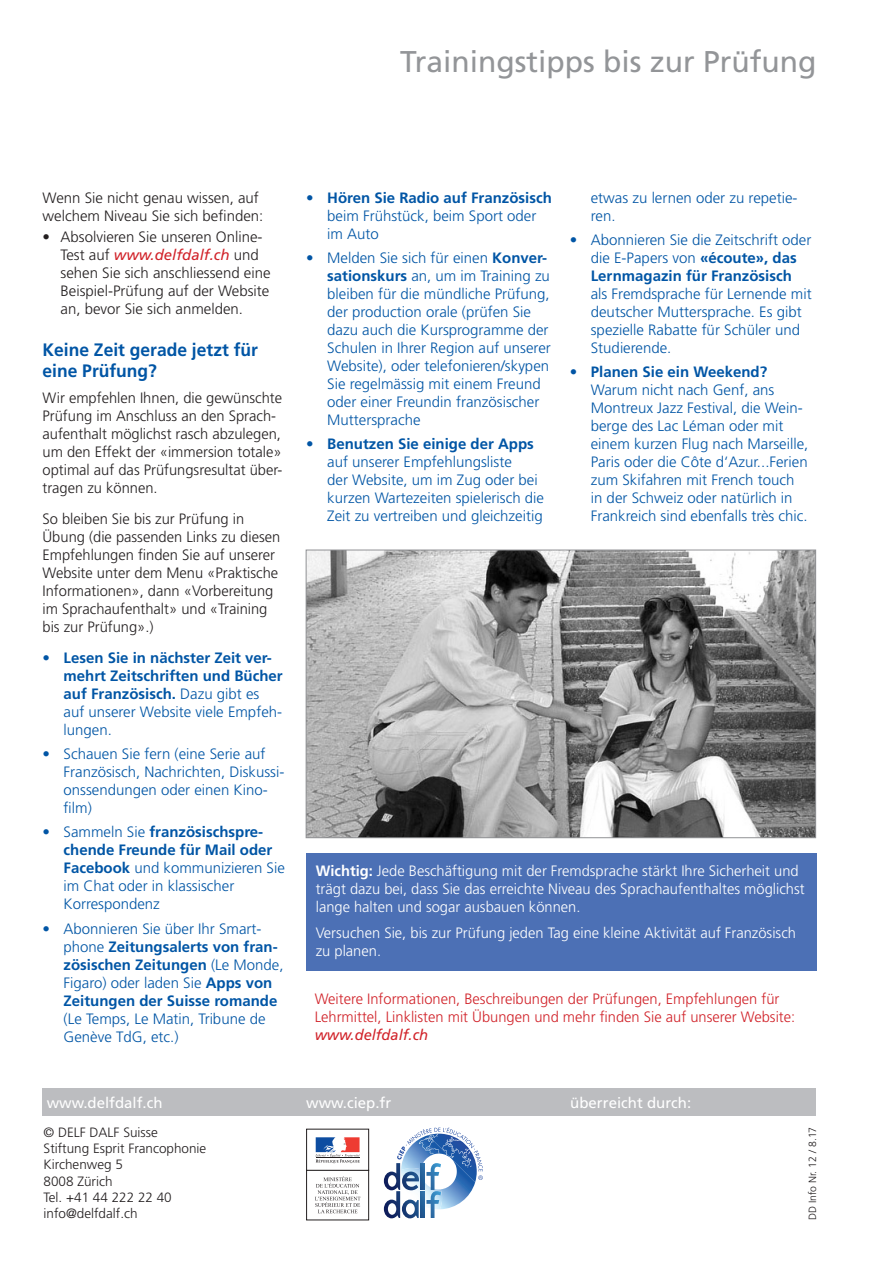
<style>
.page{position:relative;width:893px;height:1263px;background:#fff}
.page>*{position:absolute;margin:0;border:0;box-sizing:border-box;transform-origin:0 0}
.t1{font:30px "Frutiger LT Std";color:#939598}
.t2{font:700 18px/21px "Frutiger LT Std";color:#0155a5}
.t3{font:300 15px/18px "Frutiger LT Std";color:#0155a5}
.t4{font:300 15px/18px "Frutiger LT Std";color:#231f20}
.t5{font:700 15px/18px "Frutiger LT Std";color:#0155a5}
.t6{font:300 15px/18px "Frutiger LT Std";color:#fff}
.t7{font:300 15px/18px "Frutiger LT Std";color:#d1232a}
.t8{font:15px "Frutiger LT Std";color:#fff}
.t9{font:italic 15px "Frutiger LT Std";color:#d1232a}
.t10{font:300 13.5px/16.2px "Frutiger LT Std";color:#231f20}
.t11{font:300 10.5px "Frutiger LT Std";color:#231f20}
.s1{font-weight:400;font-style:italic;color:#d1232a}
.s2{font-weight:300}
.s3{font-weight:700}
</style>
<div class="page">
<div style="left:306px;top:853px;width:510px;height:118px;background:#4c70b5"></div>
<div style="left:43px;top:1089px;width:773px;height:27px;background:#bcbdc0"></div>
<img style="left:308px;top:552px;width:506px;height:284px">
<div style="left:306px;top:550px;width:510px;height:288px;border:1px solid #919295"></div>
<svg style="left:306px;top:1128px;width:63px;height:92px"></svg>
<svg style="left:384px;top:1127px;width:99px;height:91px"></svg>
<h1 class="t1" style="left:400px;top:44px;width:418px">Trainingstipps bis zur Prüfung</h1>
<p class="t4" style="left:43px;top:189px;width:222px">Wenn Sie nicht genau wissen, auf welchem Niveau Sie sich befinden:</p>
<p class="t4" style="left:61px;top:228px;width:212px;text-indent:-18px">• Absolvieren Sie unseren Online-<br>Test auf <span class="s1">www.delfdalf.ch</span> und sehen Sie sich anschliessend eine<br>Beispiel-Prüfung auf der Website an, bevor Sie sich anmelden.</p>
<p class="t2" style="left:43px;top:339px;width:217px">Keine Zeit gerade jetzt für eine Prüfung?</p>
<p class="t4" style="left:43px;top:389px;width:241px">Wir empfehlen Ihnen, die gewünschte Prüfung im Anschluss an den Sprach&shy;aufenthalt möglichst rasch abzulegen, um den Effekt der «immersion totale» optimal auf das Prüfungsresultat über&shy;tragen zu können.</p>
<p class="t4" style="left:43px;top:510px;width:239px">So bleiben Sie bis zur Prüfung in Übung (die passenden Links zu diesen Empfehlungen finden Sie auf unserer Website unter dem Menu «Praktische Informationen», dann «Vorbereitung im Sprachaufenthalt» und «Training bis zur Prüfung».)</p>
<p class="t5" style="left:64px;top:648px;width:221px;text-indent:-21px"><span class="s2">•</span> Lesen Sie in nächster Zeit ver&shy;mehrt Zeitschriften und Bücher auf Französisch. <span class="s2">Dazu gibt es auf unserer Website viele Empfeh&shy;lungen.</span></p>
<p class="t3" style="left:64px;top:745px;width:222px;text-indent:-21px">• Schauen Sie fern (eine Serie auf<br>Französisch, Nachrichten, Diskussi&shy;onssendungen oder einen Kino&shy;film)</p>
<p class="t3" style="left:64px;top:823px;width:223px;text-indent:-21px">• Sammeln Sie <span class="s3">französischspre&shy;chende Freunde für Mail oder<br>Facebook</span> und kommunizieren Sie im Chat oder in klassischer<br>Korrespondenz</p>
<p class="t5" style="left:64px;top:920px;width:222px;text-indent:-21px"><span class="s2">• Abonnieren Sie über Ihr Smart&shy;phone</span> Zeitungsalerts von fran&shy;zösischen Zeitungen <span class="s2">(Le Monde,<br>Figaro) oder laden Sie</span> Apps von<br>Zeitungen der Suisse romande</p>
<p class="t3" style="left:64px;top:1010px;width:203px">(Le Temps, Le Matin, Tribune de<br>Genève TdG, etc.)</p>
<p class="t3" style="left:327px;top:189px;width:226px;text-indent:-21px">• <span class="s3">Hören Sie Radio auf Französisch </span>beim Frühstück, beim Sport oder im Auto</p>
<p class="t3" style="left:327px;top:249px;width:225px;text-indent:-21px">• Melden Sie sich für einen <span class="s3">Konver&shy;sationskurs</span> an, um im Training zu bleiben für die mündliche Prüfung, der production orale (prüfen Sie dazu auch die Kursprogramme der<br>Schulen in Ihrer Region auf unserer<br>Website), oder telefonieren/skypen<br>Sie regelmässig mit einem Freund oder einer Freundin französischer<br>Muttersprache</p>
<p class="t3" style="left:327px;top:435px;width:218px;text-indent:-21px">• <span class="s3">Benutzen Sie einige der Apps </span>auf unserer Empfehlungsliste<br>der Website, um im Zug oder bei kurzen Wartezeiten spielerisch die<br>Zeit zu vertreiben und gleichzeitig</p>
<p class="t3" style="left:591px;top:189px;width:208px">etwas zu lernen oder zu repetie&shy;ren.</p>
<p class="t3" style="left:570px;top:231px;width:243px;text-align:center">• Abonnieren Sie die Zeitschrift oder die E-Papers von <span class="s3">«écoute», das<br>Lernmagazin für Französisch</span></p>
<p class="t3" style="left:591px;top:285px;width:222px">als Fremdsprache für Lernende mit deutscher Muttersprache. Es gibt spezielle Rabatte für Schüler und<br>Studierende.</p>
<p class="t3" style="left:591px;top:363px;width:219px;text-indent:-21px">• <span class="s3">Planen Sie ein Weekend?<br></span>Warum nicht nach Genf, ans<br>Montreux Jazz Festival, die Wein&shy;berge des Lac Léman oder mit einem kurzen Flug nach Marseille,<br>Paris oder die Côte d‘Azur...Ferien zum Skifahren mit French touch in der Schweiz oder natürlich in<br>Frankreich sind ebenfalls très chic.</p>
<p class="t6" style="left:316px;top:862px;width:490px"><span class="s3">Wichtig:</span> Jede Beschäftigung mit der Fremdsprache stärkt Ihre Sicherheit und trägt dazu bei, dass Sie das erreichte Niveau des Sprachaufenthaltes möglichst lange halten und sogar ausbauen können.</p>
<p class="t6" style="left:316px;top:924px;width:482px">Versuchen Sie, bis zur Prüfung jeden Tag eine kleine Aktivität auf Französisch zu planen.</p>
<p class="t7" style="left:315px;top:990px;width:482px">Weitere Informationen, Beschreibungen der Prüfungen, Empfehlungen für<br>Lehrmittel, Linklisten mit Übungen und mehr finden Sie auf unserer Website:</p>
<p class="t9" style="left:315px;top:1026px;width:115px">www.delfdalf.ch</p>
<p class="t8" style="left:47px;top:1094px;width:117px">www.delfdalf.ch</p>
<p class="t8" style="left:306px;top:1094px;width:87px">www.ciep.fr</p>
<p class="t8" style="left:570px;top:1094px;width:122px">überreicht durch:</p>
<p class="t10" style="left:44px;top:1124px;width:164px">© DELF DALF Suisse<br>Stiftung Esprit Francophonie<br>Kirchenweg 5<br>8008 Zürich<br>Tel. +41 44 222 22 40 info@delfdalf.ch</p>
<p class="t11" style="left:807px;top:1220px;width:95px;rotate:-90deg">DD Info Nr. 12 / 8.17</p>
</div>
